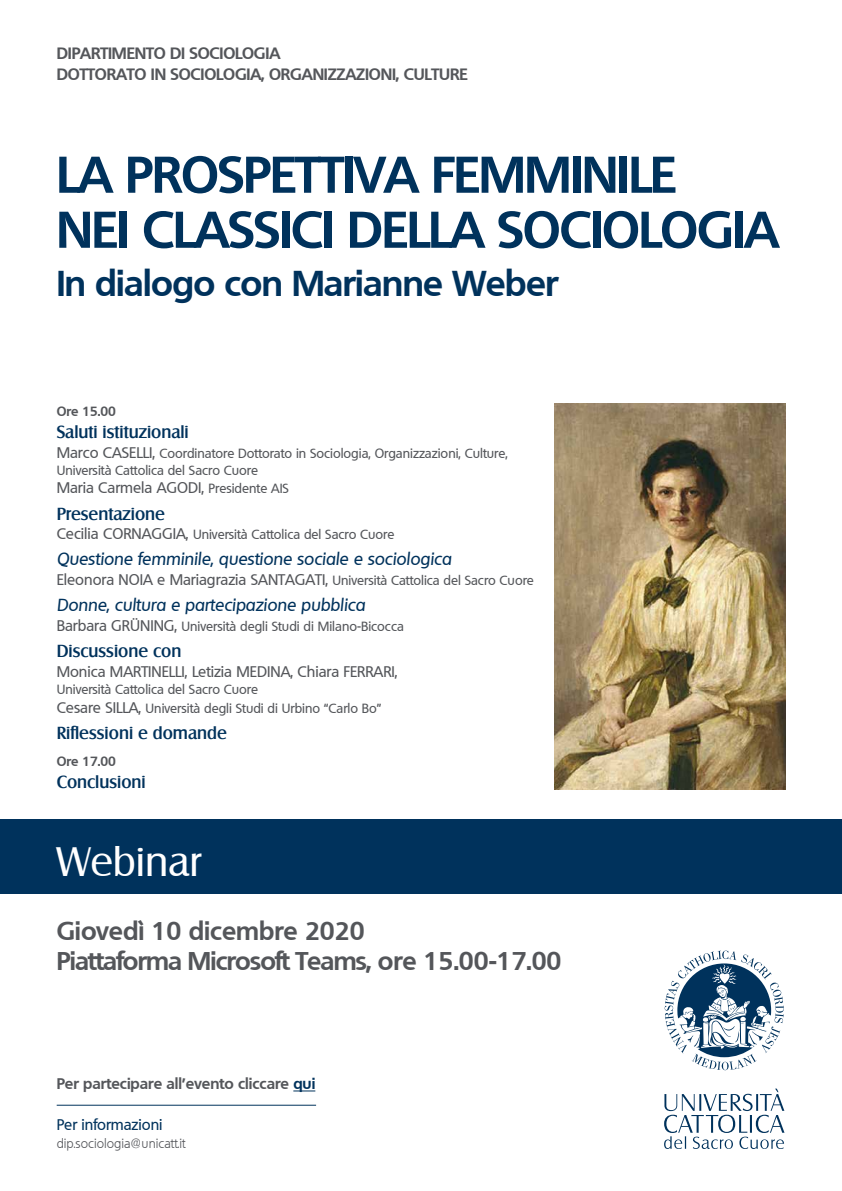
<style>
.page{position:relative;width:842px;height:1191px;background:#fff}
.page>*{position:absolute;margin:0;border:0;box-sizing:border-box;transform-origin:0 0}
.t1{font:700 50px/55px "Quebec";letter-spacing:-.015em;color:#00325c}
.t2{font:40px "Salzburg";color:#fff}
.t3{font:700 35px "Quebec";letter-spacing:-.015em;color:#00325c}
.t4{font:700 25px/30px "Quebec";color:#54565a}
.t5{font:italic 500 17px "Quebec";color:#00325c}
.t6{font:500 17px "Salzburg";color:#00325c}
.t7{font:700 16px/20.8px "Quebec";letter-spacing:-.01em;color:#54565a}
.t8{font:500 15px "Quebec";color:#54565a}
.t9{font:700 15px "Quebec";color:#54565a}
.t10{font:500 15px "Quebec";color:#00325c}
.t11{font:500 13px/17px "Quebec";color:#54565a}
.t12{font:300 13px "Quebec";color:#54565a}
.t13{font:700 13px "Quebec";color:#54565a}
.s1{font-size:15px}
.s2{font-size:13px}
.s3{color:#00325c}
</style>
<div class="page">
<div style="left:0;top:819px;width:842px;height:75px;background:#00325c"></div>
<img style="left:554px;top:403px;width:231px;height:386px">
<svg style="left:664px;top:950px;width:120px;height:120px"></svg>
<svg style="left:664px;top:1088px;width:120px;height:61px"></svg>
<svg style="left:293px;top:1090px;width:22px;height:1px"></svg>
<hr style="left:57px;top:1105px;width:259px;height:1px;background:#00325c">
<p class="t7" style="left:57px;top:42px;width:412px">DIPARTIMENTO DI SOCIOLOGIA<br>DOTTORATO IN SOCIOLOGIA, ORGANIZZAZIONI, CULTURE</p>
<h1 class="t1" style="left:57px;top:146px;width:724px">LA PROSPETTIVA FEMMINILE<br>NEI CLASSICI DELLA SOCIOLOGIA</h1>
<h3 class="t3" style="left:57px;top:261px;width:503px">In dialogo con Marianne Weber</h3>
<p class="t13" style="left:57px;top:403px;width:61px">Ore 15.00</p>
<h3 class="t6" style="left:57px;top:422px;width:134px">Saluti istituzionali</h3>
<p class="t11" style="left:57px;top:445px;width:452px"><span class="s1">Marco CASELLI,</span> Coordinatore Dottorato in Sociologia, Organizzazioni, Culture,<br>Università Cattolica del Sacro Cuore</p>
<p class="t8" style="left:57px;top:478px;width:234px">Maria Carmela AGODI, <span class="s2">Presidente AIS</span></p>
<h3 class="t6" style="left:57px;top:503px;width:110px">Presentazione</h3>
<p class="t11" style="left:57px;top:526px;width:339px"><span class="s1">Cecilia CORNAGGIA,</span> Università Cattolica del Sacro Cuore</p>
<h3 class="t5" style="left:57px;top:548px;width:396px">Questione femminile, questione sociale e sociologica</h3>
<p class="t8" style="left:57px;top:570px;width:479px">Eleonora NOIA e Mariagrazia SANTAGATI, <span class="s2">Università Cattolica del Sacro Cuore</span></p>
<h3 class="t5" style="left:57px;top:594px;width:310px">Donne, cultura e partecipazione pubblica</h3>
<p class="t11" style="left:57px;top:618px;width:349px"><span class="s1">Barbara GRÜNING,</span> Università degli Studi di Milano-Bicocca</p>
<h3 class="t6" style="left:57px;top:641px;width:126px">Discussione con</h3>
<p class="t8" style="left:57px;top:662px;width:342px">Monica MARTINELLI, Letizia MEDINA, Chiara FERRARI,</p>
<p class="t11" style="left:57px;top:680px;width:326px;line-height:18.4px">Università Cattolica del Sacro Cuore<br><span class="s1">Cesare SILLA,</span> Università degli Studi di Urbino “Carlo Bo”</p>
<h3 class="t6" style="left:57px;top:722px;width:172px">Riflessioni e domande</h3>
<p class="t13" style="left:57px;top:753px;width:61px">Ore 17.00</p>
<h3 class="t6" style="left:57px;top:772px;width:91px">Conclusioni</h3>
<h2 class="t2" style="left:57px;top:837px;width:146px">Webinar</h2>
<h3 class="t4" style="left:57px;top:915px;width:506px">Giovedì 10 dicembre 2020<br>Piattaforma Microsoft Teams, ore 15.00-17.00</h3>
<p class="t9" style="left:57px;top:1074px;width:260px">Per partecipare all’evento cliccare <span class="s3">qui</span></p>
<p class="t10" style="left:57px;top:1115px;width:107px">Per informazioni</p>
<p class="t12" style="left:57px;top:1135px;width:130px">dip.sociologia@unicatt.it</p>
</div>
